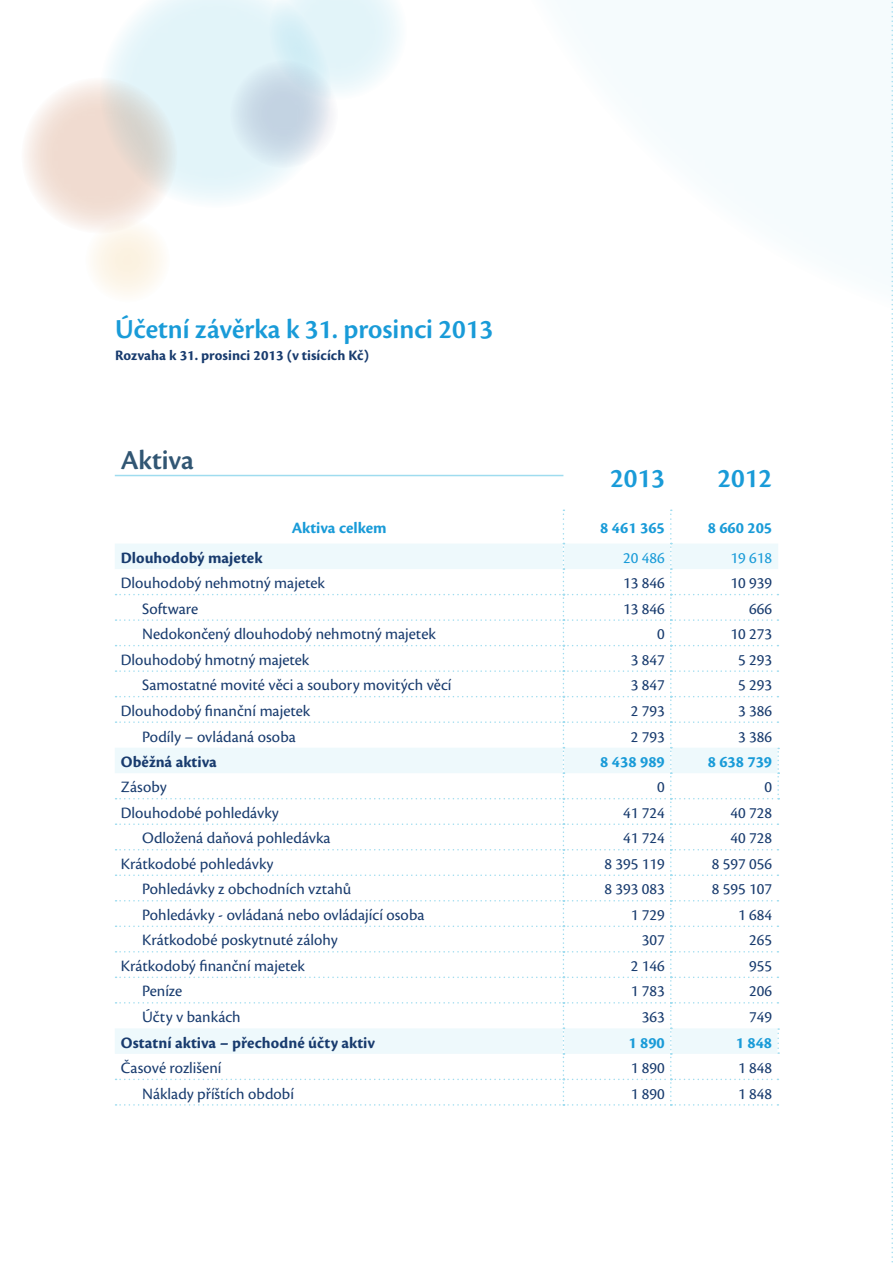
<style>
.page{position:relative;width:893px;height:1263px;background:#fff}
.page>*{position:absolute;margin:0;border:0;box-sizing:border-box;transform-origin:0 0}
.t1{font:28.5px "Cronos Pro Semibold Subh";color:#199bd8}
.t2{font:28.5px "Cronos Pro Semibold Subh";letter-spacing:-.005em;color:#315673}
.t3{font:16.5px "Cronos Pro";color:#183b6e}
.t4{font:700 16.5px "Cronos Pro";letter-spacing:.005em;color:#183b6e}
.t5{font:700 16.5px "Cronos Pro";color:#199bd8}
.t6{font:16.5px "Cronos Pro";color:#199bd8}
.t7{font:700 15px "Cronos Pro";color:#183b6e}
</style>
<div class="page">
<svg style="left:21px;top:77px;width:157px;height:157px"></svg>
<svg style="left:85px;top:218px;width:85px;height:85px;fill:#fdf7ee"></svg>
<svg style="left:331px;top:0;width:69px;height:93px"></svg>
<svg style="left:99px;top:0;width:232px;height:208px;fill:#e2f4f9"></svg>
<svg style="left:230px;top:60px;width:108px;height:108px;background:#d3e1ec"></svg>
<hr style="left:115px;top:475px;width:448px;height:1px;background:#9fdcef">
<svg style="left:116px;top:509px;width:663px;height:597px"></svg>
<svg style="left:891px;top:1px;width:2px;height:1262px"></svg>
<h1 class="t1" style="left:115px;top:312px;width:380px">Účetní závěrka k 31. prosinci 2013</h1>
<p class="t7" style="left:115px;top:347px;width:255px">Rozvaha k 31. prosinci 2013 (v tisících Kč)</p>
<h1 class="t2" style="left:121px;top:444px;width:74px">Aktiva</h1>
<h1 class="t1" style="left:610px;top:461px;width:56px">2013</h1>
<h1 class="t1" style="left:717px;top:461px;width:56px">2012</h1>
<p class="t5" style="left:292px;top:518px;width:96px">Aktiva celkem</p>
<p class="t5" style="left:600px;top:518px;width:66px">8 461 365</p>
<p class="t5" style="left:708px;top:518px;width:66px">8 660 205</p>
<p class="t4" style="left:121px;top:548px;width:143px">Dlouhodobý majetek</p>
<p class="t6" style="left:623px;top:548px;width:43px">20 486</p>
<p class="t6" style="left:730px;top:548px;width:43px">19 618</p>
<p class="t3" style="left:121px;top:573px;width:206px">Dlouhodobý nehmotný majetek</p>
<p class="t3" style="left:623px;top:573px;width:43px">13 846</p>
<p class="t3" style="left:730px;top:573px;width:43px">10 939</p>
<p class="t3" style="left:142px;top:599px;width:58px">Software</p>
<p class="t3" style="left:623px;top:599px;width:43px">13 846</p>
<p class="t3" style="left:749px;top:599px;width:24px">666</p>
<p class="t3" style="left:142px;top:625px;width:295px">Nedokončený dlouhodobý nehmotný majetek</p>
<p class="t3" style="left:657px;top:625px;width:9px">0</p>
<p class="t3" style="left:730px;top:625px;width:43px">10 273</p>
<p class="t3" style="left:121px;top:650px;width:190px">Dlouhodobý hmotný majetek</p>
<p class="t3" style="left:631px;top:650px;width:36px">3 847</p>
<p class="t3" style="left:738px;top:650px;width:36px">5 293</p>
<p class="t3" style="left:142px;top:676px;width:311px">Samostatné movité věci a soubory movitých věcí</p>
<p class="t3" style="left:631px;top:676px;width:36px">3 847</p>
<p class="t3" style="left:738px;top:676px;width:36px">5 293</p>
<p class="t3" style="left:121px;top:701px;width:191px">Dlouhodobý finanční majetek</p>
<p class="t3" style="left:631px;top:701px;width:36px">2 793</p>
<p class="t3" style="left:738px;top:701px;width:36px">3 386</p>
<p class="t3" style="left:142px;top:727px;width:155px">Podíly – ovládaná osoba</p>
<p class="t3" style="left:631px;top:727px;width:36px">2 793</p>
<p class="t3" style="left:738px;top:727px;width:36px">3 386</p>
<p class="t4" style="left:121px;top:752px;width:98px">Oběžná aktiva</p>
<p class="t5" style="left:600px;top:752px;width:66px">8 438 989</p>
<p class="t5" style="left:708px;top:752px;width:66px">8 638 739</p>
<p class="t3" style="left:121px;top:777px;width:47px">Zásoby</p>
<p class="t3" style="left:657px;top:777px;width:9px">0</p>
<p class="t3" style="left:764px;top:777px;width:9px">0</p>
<p class="t3" style="left:121px;top:803px;width:160px">Dlouhodobé pohledávky</p>
<p class="t3" style="left:623px;top:803px;width:43px">41 724</p>
<p class="t3" style="left:730px;top:803px;width:43px">40 728</p>
<p class="t3" style="left:142px;top:829px;width:190px">Odložená daňová pohledávka</p>
<p class="t3" style="left:623px;top:829px;width:43px">41 724</p>
<p class="t3" style="left:730px;top:829px;width:43px">40 728</p>
<p class="t3" style="left:121px;top:854px;width:154px">Krátkodobé pohledávky</p>
<p class="t3" style="left:604px;top:854px;width:62px">8 395 119</p>
<p class="t3" style="left:712px;top:854px;width:62px">8 597 056</p>
<p class="t3" style="left:142px;top:880px;width:211px">Pohledávky z obchodních vztahů</p>
<p class="t3" style="left:604px;top:880px;width:62px">8 393 083</p>
<p class="t3" style="left:712px;top:880px;width:62px">8 595 107</p>
<p class="t3" style="left:142px;top:905px;width:284px">Pohledávky - ovládaná nebo ovládající osoba</p>
<p class="t3" style="left:631px;top:905px;width:36px">1 729</p>
<p class="t3" style="left:738px;top:905px;width:36px">1 684</p>
<p class="t3" style="left:142px;top:931px;width:197px">Krátkodobé poskytnuté zálohy</p>
<p class="t3" style="left:642px;top:931px;width:24px">307</p>
<p class="t3" style="left:749px;top:931px;width:24px">265</p>
<p class="t3" style="left:121px;top:956px;width:186px">Krátkodobý finanční majetek</p>
<p class="t3" style="left:631px;top:956px;width:36px">2 146</p>
<p class="t3" style="left:749px;top:956px;width:24px">955</p>
<p class="t3" style="left:142px;top:982px;width:42px">Peníze</p>
<p class="t3" style="left:631px;top:982px;width:36px">1 783</p>
<p class="t3" style="left:749px;top:982px;width:24px">206</p>
<p class="t3" style="left:142px;top:1008px;width:100px">Účty v bankách</p>
<p class="t3" style="left:642px;top:1008px;width:24px">363</p>
<p class="t3" style="left:749px;top:1008px;width:24px">749</p>
<p class="t4" style="left:121px;top:1033px;width:256px">Ostatní aktiva – přechodné účty aktiv</p>
<p class="t5" style="left:628px;top:1033px;width:38px">1 890</p>
<p class="t5" style="left:736px;top:1033px;width:38px">1 848</p>
<p class="t3" style="left:121px;top:1058px;width:102px">Časové rozlišení</p>
<p class="t3" style="left:631px;top:1058px;width:36px">1 890</p>
<p class="t3" style="left:738px;top:1058px;width:36px">1 848</p>
<p class="t3" style="left:142px;top:1084px;width:153px">Náklady příštích období</p>
<p class="t3" style="left:631px;top:1084px;width:36px">1 890</p>
<p class="t3" style="left:738px;top:1084px;width:36px">1 848</p>
</div>
